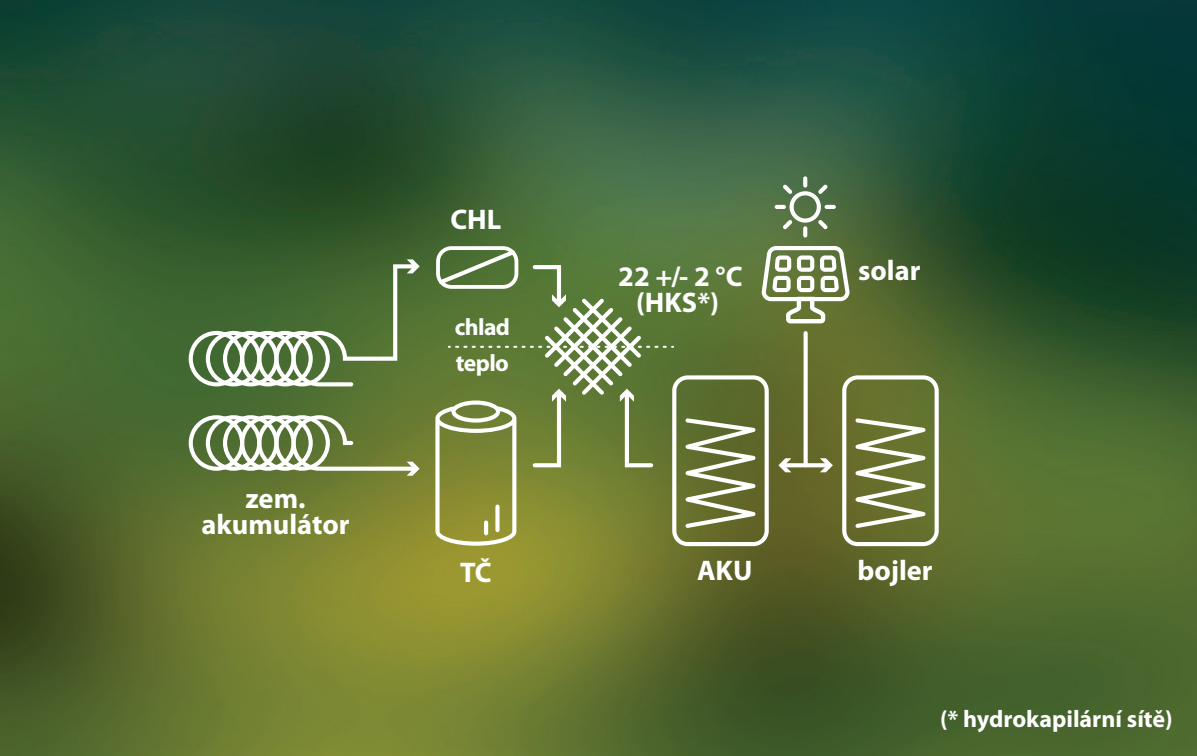
<style>
.page{position:relative;width:1197px;height:756px;background:#fff}
.page>*{position:absolute;margin:0;border:0;box-sizing:border-box;transform-origin:0 0}
.t1{font:700 28.4px/26px "Myriad Pro";color:#fff;text-align:center}
.t2{font:700 24px "Myriad Pro";color:#fff}
.t3{font:700 23.7px/36.7px "Myriad Pro";letter-spacing:-.025em;color:#fff}
</style>
<div class="page">
<img style="left:0;top:0;width:1196px;height:755px">
<div style="left:189px;top:415px;width:55px;height:55px;border:4px solid #fff;border-radius:50%"></div>
<div style="left:206px;top:415px;width:55px;height:55px;border:4px solid #fff;border-radius:50%"></div>
<div style="left:223px;top:415px;width:55px;height:55px;border:4px solid #fff;border-radius:50%"></div>
<div style="left:240px;top:415px;width:55px;height:55px;border:4px solid #fff;border-radius:50%"></div>
<div style="left:257px;top:415px;width:56px;height:55px;border:4px solid #fff;border-radius:50%"></div>
<div style="left:274px;top:415px;width:56px;height:55px;border:4px solid #fff;border-radius:50%"></div>
<svg style="left:289px;top:413px;width:130px;height:62px"></svg>
<div style="left:189px;top:331px;width:55px;height:55px;border:4px solid #fff;border-radius:50%"></div>
<div style="left:206px;top:331px;width:55px;height:55px;border:4px solid #fff;border-radius:50%"></div>
<div style="left:223px;top:331px;width:55px;height:55px;border:4px solid #fff;border-radius:50%"></div>
<div style="left:240px;top:331px;width:55px;height:55px;border:4px solid #fff;border-radius:50%"></div>
<div style="left:257px;top:331px;width:56px;height:55px;border:4px solid #fff;border-radius:50%"></div>
<div style="left:274px;top:331px;width:56px;height:55px;border:4px solid #fff;border-radius:50%"></div>
<svg style="left:289px;top:259px;width:130px;height:129px;background:#617f4b"></svg>
<svg style="left:803px;top:176px;width:4px;height:11px"></svg>
<svg style="left:803px;top:226px;width:4px;height:11px"></svg>
<svg style="left:782px;top:184px;width:45px;height:45px"></svg>
<hr style="left:824px;top:205px;width:11px;height:4px;background:#fff;border-radius:2px">
<hr style="left:774px;top:205px;width:11px;height:4px;background:#fff;border-radius:2px">
<svg style="left:435px;top:246px;width:509px;height:299px;background:#77864b"></svg>
<p class="t1" style="left:201px;top:486px;width:150px">zem. akumulátor</p>
<p class="t1" style="left:450px;top:207px;width:52px">CHL</p>
<p class="t3" style="left:454px;top:308px;width:57px">chlad teplo</p>
<p class="t1" style="left:460px;top:559px;width:33px">TČ</p>
<p class="t1" style="left:618px;top:263px;width:126px;line-height:26.8px">22 +/- 2 °C (HKS*)</p>
<p class="t1" style="left:857px;top:258px;width:64px">solar</p>
<p class="t1" style="left:696px;top:557px;width:57px">AKU</p>
<p class="t1" style="left:857px;top:557px;width:77px">bojler</p>
<p class="t2" style="left:939px;top:705px;width:234px">(* hydrokapilární sítě)</p>
</div>
